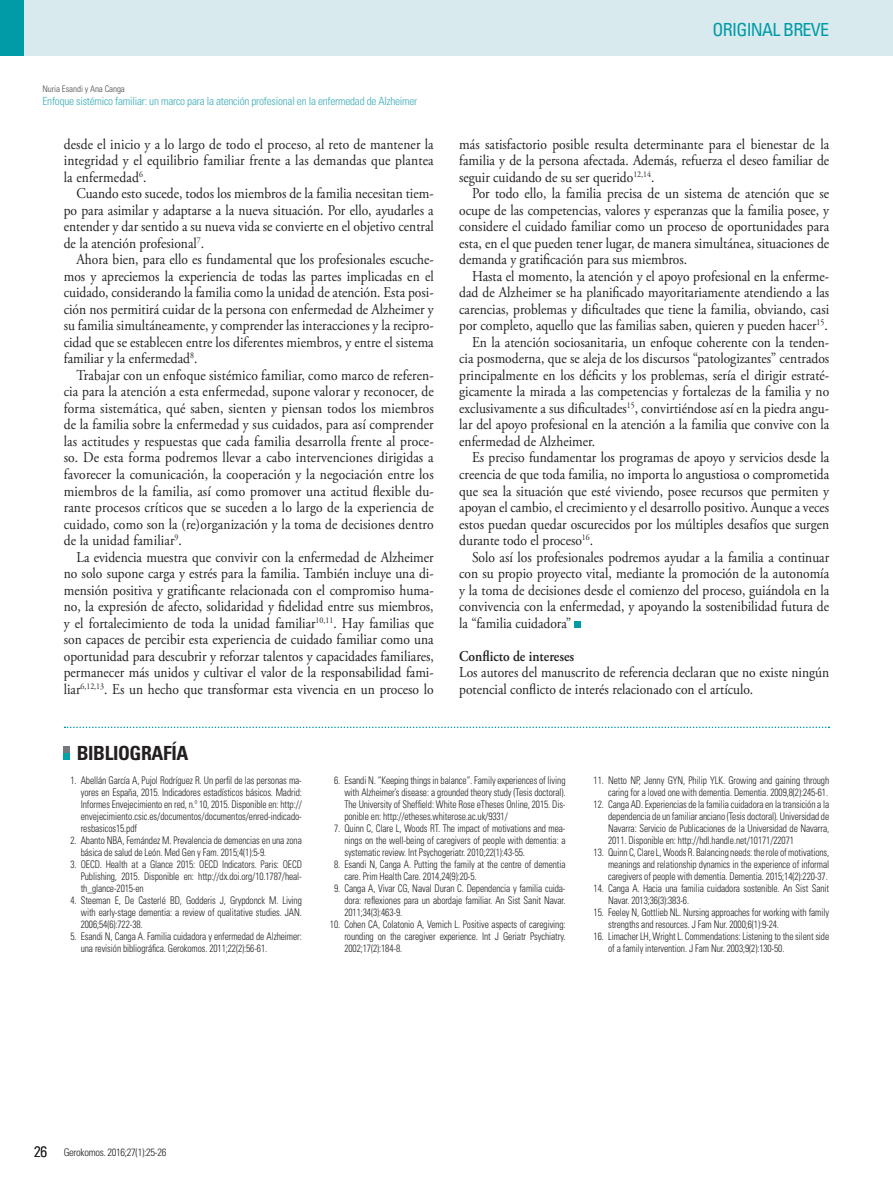
<style>
.page{position:relative;width:893px;height:1191px;background:#fff}
.page>*{position:absolute;margin:0;border:0;box-sizing:border-box;transform-origin:0 0}
.GAL_-_Cat_A{font:700 condensed 19.5px "Univers LT Std";letter-spacing:-.02em;color:#231f20}
.t1{font:condensed 18px "Univers LT Std";letter-spacing:-.04em;color:#009ba7}
.GAL_-_Galerada{font:15px/16.5px "Adobe Garamond Pro";color:#231f20;text-align:justify;scale:.9 1}
.GAL_-_Galerada_Prime{font:15px/16.5px "Adobe Garamond Pro";color:#231f20;scale:.9 1}
.GAL_-_Galerada_Prime-2{font:600 15px "Adobe Garamond Pro";color:#231f20;scale:.9 1}
.CAB_-_Titulo{font:300 condensed 11.25px "Univers LT Std";letter-spacing:-.02em;color:#3aadb8}
.GAL_-_Biblio{font:300 condensed 10.5px/12px "Univers LT Std";letter-spacing:-.01em;color:#231f20;text-align:justify;scale:.9 1}
.GEN_-_Numeración{font:300 condensed 10.5px "Univers LT Std";letter-spacing:-.03em;color:#231f20}
.CAB_-__Autores{font:300 condensed 9px "Univers LT Std";letter-spacing:-.01em;color:#4b4c4d}
.s1{font-size:15px}
</style>
<div class="page">
<div style="left:0;top:0;width:893px;height:55px;background:#d8eaed"></div>
<div style="left:0;top:0;width:24px;height:55px;background:#009ba7"></div>
<svg style="left:575px;top:621px;width:6px;height:6px"></svg>
<svg style="left:64px;top:746px;width:6px;height:13px"></svg>
<svg style="left:65px;top:726px;width:764px;height:2px"></svg>
<p class="CAB_-__Autores" style="left:43px;top:83px;width:84px">Nuria Esandi y Ana Canga</p>
<p class="CAB_-_Titulo" style="left:43px;top:94px;width:376px">Enfoque sistémico familiar: un marco para la atención profesional en la enfermedad de Alzheimer</p>
<p class="GAL_-_Galerada" style="left:64px;top:136px;width:412px">desde el inicio y a lo largo de todo el proceso, al reto de mantener la integridad y el equilibrio familiar frente a las demandas que plantea la enfermedad<sup>6</sup>.</p>
<p class="GAL_-_Galerada" style="left:64px;top:186px;width:413px;text-indent:13px">Cuando esto sucede, todos los miembros de la familia necesitan tiem&shy;po para asimilar y adaptarse a la nueva situación. Por ello, ayudarles a entender y dar sentido a su nueva vida se convierte en el objetivo central de la atención profesional<sup>7</sup>.</p>
<p class="GAL_-_Galerada" style="left:64px;top:252px;width:413px;text-indent:13px">Ahora bien, para ello es fundamental que los profesionales escuche&shy;mos y apreciemos la experiencia de todas las partes implicadas en el cuidado, considerando la familia como la unidad de atención. Esta posi&shy;ción nos permitirá cuidar de la persona con enfermedad de Alzheimer y su familia simultáneamente, y comprender las interacciones y la recipro&shy;cidad que se establecen entre los diferentes miembros, y entre el sistema familiar y la enfermedad<sup>8</sup>.</p>
<p class="GAL_-_Galerada" style="left:64px;top:367px;width:413px;text-indent:13px">Trabajar con un enfoque sistémico familiar, como marco de referen&shy;cia para la atención a esta enfermedad, supone valorar y reconocer, de forma sistemática, qué saben, sienten y piensan todos los miembros de la familia sobre la enfermedad y sus cuidados, para así comprender las actitudes y respuestas que cada familia desarrolla frente al proce&shy;so. De esta forma podremos llevar a cabo intervenciones dirigidas a favorecer la comunicación, la cooperación y la negociación entre los miembros de la familia, así como promover una actitud flexible du&shy;rante procesos críticos que se suceden a lo largo de la experiencia de cuidado, como son la (re)organización y la toma de decisiones dentro de la unidad familiar<sup>9</sup>.</p>
<p class="GAL_-_Galerada" style="left:64px;top:549px;width:413px;text-indent:13px">La evidencia muestra que convivir con la enfermedad de Alzheimer no solo supone carga y estrés para la familia. También incluye una di&shy;mensión positiva y gratificante relacionada con el compromiso huma&shy;no, la expresión de afecto, solidaridad y fidelidad entre sus miembros, y el fortalecimiento de toda la unidad familiar<sup>10,11</sup>. Hay familias que son capaces de percibir esta experiencia de cuidado familiar como una oportunidad para descubrir y reforzar talentos y capacidades familiares, permanecer más unidos y cultivar el valor de la responsabilidad fami&shy;liar<sup>6,12,13</sup>. Es un hecho que transformar esta vivencia en un proceso lo</p>
<p class="GAL_-_Cat_A" style="left:77px;top:740px;width:113px">BIBLIOGRAFÍA</p>
<p class="t1" style="left:712px;top:18px;width:118px">ORIGINAL BREVE</p>
<p class="GAL_-_Galerada" style="left:459px;top:136px;width:413px">más satisfactorio posible resulta determinante para el bienestar de la familia y de la persona afectada. Además, refuerza el deseo familiar de seguir cuidando de su ser querido<sup>12,14</sup>.</p>
<p class="GAL_-_Galerada" style="left:459px;top:186px;width:413px;text-indent:13px">Por todo ello, la familia precisa de un sistema de atención que se ocupe de las competencias, valores y esperanzas que la familia posee, y considere el cuidado familiar como un proceso de oportunidades para esta, en el que pueden tener lugar, de manera simultánea, situaciones de demanda y gratificación para sus miembros.</p>
<p class="GAL_-_Galerada" style="left:459px;top:268px;width:413px;text-indent:13px">Hasta el momento, la atención y el apoyo profesional en la enferme&shy;dad de Alzheimer se ha planificado mayoritariamente atendiendo a las carencias, problemas y dificultades que tiene la familia, obviando, casi por completo, aquello que las familias saben, quieren y pueden hacer<sup>15</sup>.</p>
<p class="GAL_-_Galerada" style="left:459px;top:334px;width:413px;text-indent:13px">En la atención sociosanitaria, un enfoque coherente con la tenden&shy;cia posmoderna, que se aleja de los discursos “patologizantes” centrados principalmente en los déficits y los problemas, sería el dirigir estraté&shy;gicamente la mirada a las competencias y fortalezas de la familia y no exclusivamente a sus dificultades<sup>15</sup>, convirtiéndose así en la piedra angu&shy;lar del apoyo profesional en la atención a la familia que convive con la enfermedad de Alzheimer.</p>
<p class="GAL_-_Galerada" style="left:459px;top:450px;width:413px;text-indent:13px">Es preciso fundamentar los programas de apoyo y servicios desde la creencia de que toda familia, no importa lo angustiosa o comprometida que sea la situación que esté viviendo, posee recursos que permiten y apoyan el cambio, el crecimiento y el desarrollo positivo. Aunque a veces estos puedan quedar oscurecidos por los múltiples desafíos que surgen durante todo el proceso<sup>16</sup>.</p>
<p class="GAL_-_Galerada" style="left:459px;top:549px;width:413px;text-indent:13px">Solo así los profesionales podremos ayudar a la familia a continuar con su propio proyecto vital, mediante la promoción de la autonomía y la toma de decisiones desde el comienzo del proceso, guiándola en la convivencia con la enfermedad, y apoyando la sostenibilidad futura de la “familia cuidadora”</p>
<p class="GAL_-_Galerada_Prime-2" style="left:459px;top:647px;width:129px">Conflicto de intereses</p>
<p class="GAL_-_Galerada_Prime" style="left:459px;top:664px;width:413px">Los autores del manuscrito de referencia declaran que no existe ningún potencial conflicto de interés relacionado con el artículo.</p>
<p class="GAL_-_Biblio" style="left:81px;top:774px;width:247px;text-indent:-10px">1. Abellán García A, Pujol Rodríguez R. Un perfil de las personas ma&shy;yores en España, 2015. Indicadores estadísticos básicos. Madrid:<br>Informes Envejecimiento en red, n.º 10, 2015. Disponible en: http:// envejecimiento.csic.es/documentos/documentos/enred-indicado&shy;resbasicos15.pdf</p>
<p class="GAL_-_Biblio" style="left:81px;top:834px;width:247px;text-indent:-10px">2. Abanto NBA, Fernández M. Prevalencia de demencias en una zona básica de salud de León. Med Gen y Fam. 2015;4(1):5-9.</p>
<p class="GAL_-_Biblio" style="left:81px;top:858px;width:247px;text-indent:-10px">3. OECD. Health at a Glance 2015: OECD Indicators. Paris: OECD Publishing, 2015. Disponible en: http://dx.doi.org/10.1787/heal&shy;th_glance-2015-en</p>
<p class="GAL_-_Biblio" style="left:81px;top:894px;width:247px;text-indent:-10px">4. Steeman E, De Casterlé BD, Godderis J, Grypdonck M. Living with early-stage dementia: a review of qualitative studies. JAN.<br>2006;54(6):722-38.</p>
<p class="GAL_-_Biblio" style="left:81px;top:930px;width:247px;text-indent:-10px">5. Esandi N, Canga A. Familia cuidadora y enfermedad de Alzheimer: una revisión bibliográfica. Gerokomos. 2011;22(2):56-61.</p>
<p class="GAL_-_Biblio" style="left:344px;top:774px;width:247px;text-indent:-10px">6. Esandi N. “Keeping things in balance”. Family experiences of living with Alzheimer’s disease: a grounded theory study (Tesis doctoral).<br>The University of Sheffield: White Rose eTheses Online, 2015. Dis&shy;ponible en: http://etheses.whiterose.ac.uk/9331/</p>
<p class="GAL_-_Biblio" style="left:344px;top:822px;width:247px;text-indent:-10px">7. Quinn C, Clare L, Woods RT. The impact of motivations and mea&shy;nings on the well-being of caregivers of people with dementia: a systematic review. Int Psychogeriatr. 2010;22(1):43-55.</p>
<p class="GAL_-_Biblio" style="left:344px;top:858px;width:247px;text-indent:-10px">8. Esandi N, Canga A. Putting the family at the centre of dementia care. Prim Health Care. 2014,24(9):20-5.</p>
<p class="GAL_-_Biblio" style="left:344px;top:882px;width:247px;text-indent:-10px">9. Canga A, Vivar CG, Naval Duran C. Dependencia y familia cuida&shy;dora: reflexiones para un abordaje familiar. An Sist Sanit Navar.<br>2011;34(3):463-9.</p>
<p class="GAL_-_Biblio" style="left:344px;top:918px;width:247px;text-indent:-14px">10. Cohen CA, Colatonio A, Vernich L. Positive aspects of caregiving: rounding on the caregiver experience. Int J Geriatr Psychiatry.<br>2002;17(2):184-8.</p>
<p class="GAL_-_Biblio" style="left:594px;top:774px;width:263px;text-align:right">11. Netto NP, Jenny GYN, Philip YLK. Growing and gaining through caring for a loved one with dementia. Dementia. 2009,8(2):245-61.</p>
<p class="GAL_-_Biblio" style="left:608px;top:798px;width:247px;text-indent:-14px">12. Canga AD. Experiencias de la familia cuidadora en la transición a la dependencia de un familiar anciano (Tesis doctoral). Universidad de Navarra: Servicio de Publicaciones de la Universidad de Navarra, 2011. Disponible en: http://hdl.handle.net/10171/22071</p>
<p class="GAL_-_Biblio" style="left:608px;top:846px;width:247px;text-indent:-14px">13. Quinn C, Clare L, Woods R. Balancing needs: the role of motivations, meanings and relationship dynamics in the experience of informal caregivers of people with dementia. Dementia. 2015;14(2):220-37.</p>
<p class="GAL_-_Biblio" style="left:608px;top:882px;width:247px;text-indent:-14px">14. Canga A. Hacia una familia cuidadora sostenible. An Sist Sanit<br>Navar. 2013;36(3):383-6.</p>
<p class="GAL_-_Biblio" style="left:608px;top:906px;width:247px;text-indent:-14px">15. Feeley N, Gottlieb NL. Nursing approaches for working with family strengths and resources. J Fam Nur. 2000;6(1):9-24.</p>
<p class="GAL_-_Biblio" style="left:608px;top:930px;width:247px;text-indent:-14px">16. Limacher LH, Wright L. Commendations: Listening to the silent side of a family intervention. J Fam Nur. 2003;9(2):130-50.</p>
<p class="GEN_-_Numeración" style="left:34px;top:1145px;width:134px"><span class="s1">26</span> Gerokomos. 2016;27(1):25-26</p>
</div>
